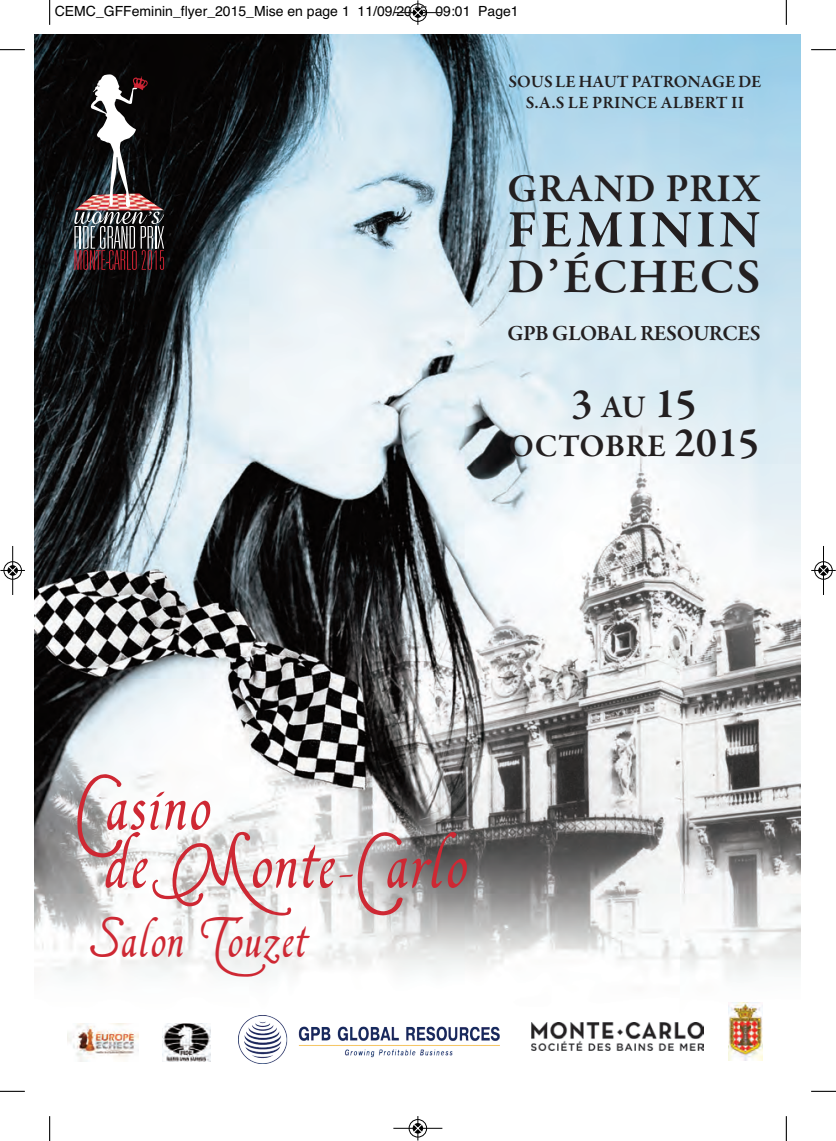
<style>
.page{position:relative;width:836px;height:1141px;background:#fff}
.page>*{position:absolute;margin:0;border:0;box-sizing:border-box;transform-origin:0 0}
.t1{font:62.3px/57.9px "Francisco Lucas Briosa";color:#ce2833}
.t2{font:600 53.55px "Garamond Premr Pro";letter-spacing:.07em;color:#231f20}
.t3{font:600 49px "Garamond Premr Pro";letter-spacing:.025em;color:#231f20}
.t4{font:44.62px "Francisco Lucas Briosa";color:#ce2833}
.t5{font:600 42.88px "Garamond Premr Pro";color:#231f20}
.t6{font:600 40.07px "Garamond Premr Pro";letter-spacing:.02em;color:#231f20}
.t7{font:600 32.2px "Garamond Premr Pro";letter-spacing:.015em;color:#231f20}
.t8{font:600 21.88px "Garamond Premr Pro";letter-spacing:-.03em;color:#231f20}
.t9{font:600 17.5px/21px "Garamond Premr Pro";color:#231f20;text-align:center}
.t10{font:14px "Helvetica";color:#000}
.s1{font-size:32.2px}
.s2{font-size:42.88px}
.s3{font-family:"Honey Script";font-weight:300}
</style>
<div class="page">
<img style="left:35px;top:35px;width:765px;height:979px">
<img style="left:162px;top:1023px;width:49px;height:38px">
<svg style="left:74px;top:74px;width:90px;height:196px;background:#4b4243"></svg>
<img style="left:531px;top:1022px;width:172px;height:28px">
<img style="left:729px;top:1002px;width:34px;height:59px">
<img style="left:238px;top:1015px;width:262px;height:48px">
<img style="left:67px;top:1023px;width:71px;height:38px">
<svg style="left:49px;top:0;width:1px;height:25px"></svg>
<svg style="left:0;top:49px;width:25px;height:1px"></svg>
<svg style="left:786px;top:0;width:1px;height:25px"></svg>
<svg style="left:811px;top:49px;width:25px;height:1px"></svg>
<svg style="left:49px;top:1116px;width:1px;height:25px"></svg>
<svg style="left:0;top:1091px;width:25px;height:1px"></svg>
<svg style="left:786px;top:1116px;width:1px;height:25px"></svg>
<svg style="left:811px;top:1091px;width:25px;height:1px"></svg>
<div style="left:408px;top:3px;width:19px;height:19px;border:1px solid #fff;border-radius:50%"></div>
<hr style="left:393px;top:12px;width:49px;height:1px;background:#000">
<div style="left:409px;top:4px;width:18px;height:18px;border:1px solid #000;border-radius:50%"></div>
<svg style="left:413px;top:0;width:9px;height:25px"></svg>
<div style="left:408px;top:1119px;width:19px;height:19px;border:1px solid #fff;border-radius:50%"></div>
<hr style="left:393px;top:1128px;width:49px;height:1px;background:#000">
<div style="left:409px;top:1119px;width:18px;height:18px;border:1px solid #000;border-radius:50%"></div>
<svg style="left:413px;top:1116px;width:9px;height:25px"></svg>
<div style="left:3px;top:561px;width:19px;height:19px;border:1px solid #fff;border-radius:50%"></div>
<hr style="left:12px;top:546px;width:1px;height:49px;background:#000">
<div style="left:4px;top:561px;width:18px;height:18px;border:1px solid #000;border-radius:50%"></div>
<svg style="left:0;top:566px;width:25px;height:9px"></svg>
<div style="left:814px;top:561px;width:19px;height:19px;border:1px solid #fff;border-radius:50%"></div>
<hr style="left:823px;top:546px;width:1px;height:49px;background:#000">
<div style="left:814px;top:561px;width:18px;height:18px;border:1px solid #000;border-radius:50%"></div>
<svg style="left:811px;top:566px;width:25px;height:9px"></svg>
<p class="t10" style="left:55px;top:3px;width:465px">CEMC_GFFeminin_flyer_2015_Mise en page 1 11/09/2015 09:01 Page1</p>
<p class="t9" style="left:509px;top:73px;width:254px">SOUS LE HAUT PATRONAGE DE<br>S.A.S LE PRINCE ALBERT II</p>
<h3 class="t6" style="left:507px;top:173px;width:255px">GRAND PRIX</h3>
<h2 class="t2" style="left:508px;top:209px;width:254px">FEMININ</h2>
<h3 class="t3" style="left:508px;top:257px;width:255px">D’ÉCHECS</h3>
<h3 class="t8" style="left:507px;top:325px;width:255px">GPB GLOBAL RESOURCES</h3>
<h3 class="t5" style="left:571px;top:387px;width:127px">3 <span class="s1">AU</span> 15</h3>
<h3 class="t7" style="left:509px;top:433px;width:252px">OCTOBRE <span class="s2">2015</span></h3>
<h1 class="t1" style="left:103px;top:786px;width:367px;text-indent:-29px">Casino deMonte<span class="s3">-</span>Carlo</h1>
<h3 class="t4" style="left:88px;top:915px;width:221px">Salon Touzet</h3>
</div>
